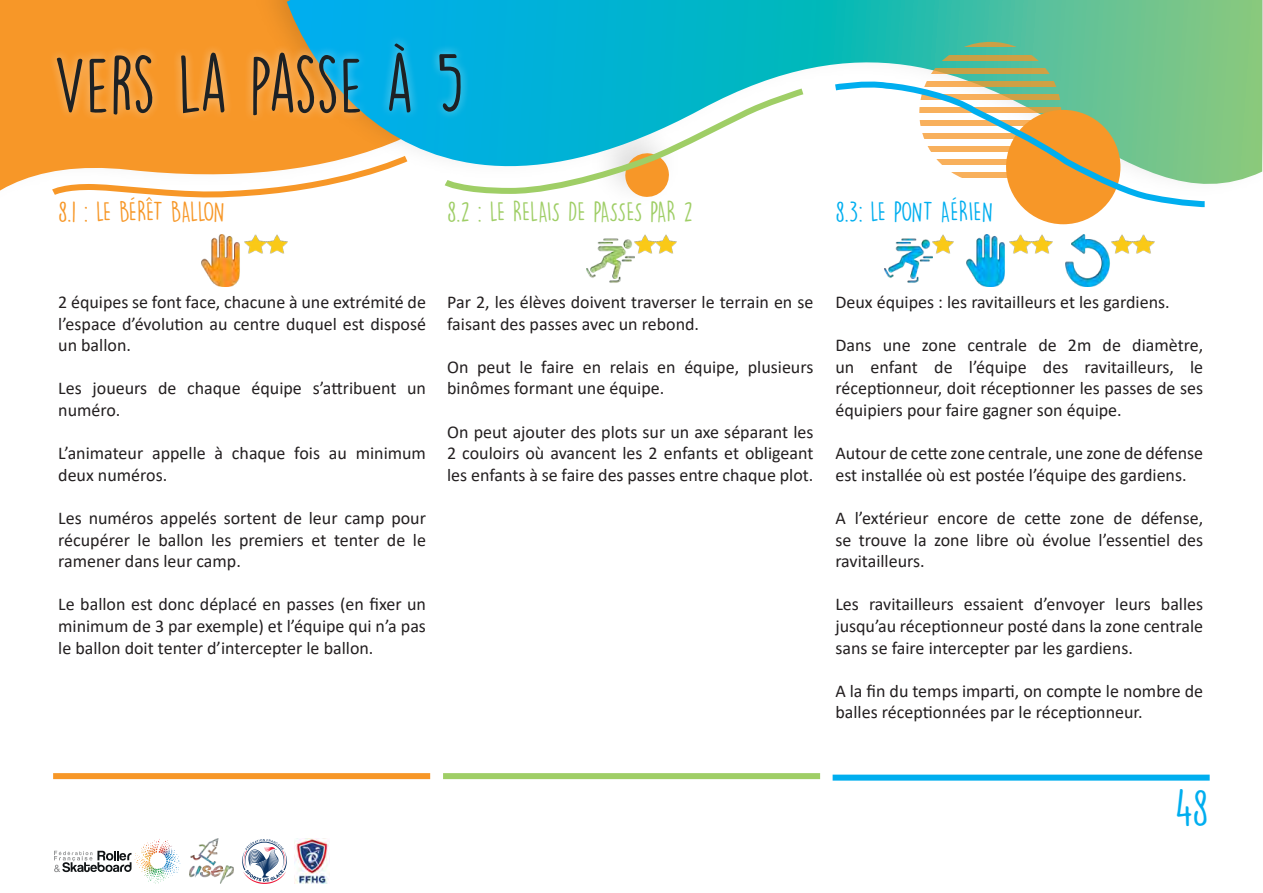
<style>
.page{position:relative;width:1263px;height:893px;background:#fff}
.page>*{position:absolute;margin:0;border:0;box-sizing:border-box;transform-origin:0 0}
.t1{font:72px "DK Lemon Yellow Sun";letter-spacing:-.03em;color:#1d2124}
.t2{font:45px "DK Lemon Yellow Sun";color:#00aeef}
.t3{font:25.5px "DK Lemon Yellow Sun";letter-spacing:-.035em;color:#9fce66}
.t4{font:25.5px "DK Lemon Yellow Sun";letter-spacing:-.04em;color:#f79727}
.t5{font:25.5px "DK Lemon Yellow Sun";color:#00aeef}
.t6{font:18px/21.6px "Calibri";color:#231f20;text-align:justify}
</style>
<div class="page">
<svg style="left:0;top:0;width:284px;height:287px;fill:#f79728"></svg>
<svg style="left:287px;top:0;width:975px;height:259px"></svg>
<div style="left:1006px;top:110px;width:114px;height:114px;background:#f79728;border-radius:50%"></div>
<svg style="left:919px;top:55px;width:142px;height:5px"></svg>
<svg style="left:919px;top:42px;width:142px;height:5px"></svg>
<svg style="left:919px;top:68px;width:142px;height:5px"></svg>
<svg style="left:54px;top:839px;width:127px;height:45px"></svg>
<img style="left:190px;top:839px;width:44px;height:44px">
<svg style="left:242px;top:839px;width:45px;height:45px"></svg>
<img style="left:295px;top:839px;width:35px;height:44px">
<div style="left:48px;top:34px;width:422px;height:90px;background:#fff;opacity:.5"></div>
<img style="left:197px;top:234px;width:48px;height:52px">
<img style="left:245px;top:234px;width:42px;height:19px">
<img style="left:586px;top:234px;width:48px;height:49px">
<img style="left:634px;top:234px;width:43px;height:19px">
<img style="left:962px;top:234px;width:48px;height:52px">
<img style="left:1010px;top:234px;width:42px;height:19px">
<img style="left:884px;top:234px;width:48px;height:49px">
<img style="left:932px;top:234px;width:22px;height:19px">
<img style="left:1063px;top:234px;width:48px;height:52px">
<img style="left:1111px;top:234px;width:43px;height:19px">
<div style="left:53px;top:773px;width:377px;height:6px;background:#f79727"></div>
<div style="left:443px;top:773px;width:377px;height:6px;background:#9fce66"></div>
<div style="left:833px;top:775px;width:377px;height:6px;background:#00aeef"></div>
<svg style="left:48px;top:153px;width:364px;height:45px"></svg>
<svg style="left:440px;top:85px;width:368px;height:113px"></svg>
<svg style="left:829px;top:81px;width:382px;height:130px"></svg>
<h1 class="t1" style="left:53px;top:41px;width:412px">VERS LA PASSE À 5</h1>
<h3 class="t4" style="left:58px;top:196px;width:168px">8.1 : LE BÉRÊT BALLON</h3>
<h3 class="t3" style="left:447px;top:196px;width:247px">8.2 : LE RELAIS DE PASSES PAR 2</h3>
<h3 class="t5" style="left:835px;top:196px;width:159px">8.3: LE PONT AÉRIEN</h3>
<p class="t6" style="left:58px;top:291px;width:369px">2 équipes se font face, chacune à une extrémité de l’espace d’évolution au centre duquel est disposé un ballon.</p>
<p class="t6" style="left:58px;top:377px;width:369px">Les joueurs de chaque équipe s’attribuent un numéro.</p>
<p class="t6" style="left:58px;top:442px;width:369px">L’animateur appelle à chaque fois au minimum deux numéros.</p>
<p class="t6" style="left:58px;top:507px;width:369px">Les numéros appelés sortent de leur camp pour récupérer le ballon les premiers et tenter de le ramener dans leur camp.</p>
<p class="t6" style="left:58px;top:593px;width:369px">Le ballon est donc déplacé en passes (en fixer un minimum de 3 par exemple) et l’équipe qui n’a pas le ballon doit tenter d’intercepter le ballon.</p>
<p class="t6" style="left:447px;top:291px;width:368px">Par 2, les élèves doivent traverser le terrain en se faisant des passes avec un rebond.</p>
<p class="t6" style="left:447px;top:356px;width:368px">On peut le faire en relais en équipe, plusieurs binômes formant une équipe.</p>
<p class="t6" style="left:447px;top:420px;width:368px">On peut ajouter des plots sur un axe séparant les 2 couloirs où avancent les 2 enfants et obligeant les enfants à se faire des passes entre chaque plot.</p>
<p class="t6" style="left:835px;top:291px;width:336px">Deux équipes : les ravitailleurs et les gardiens.</p>
<p class="t6" style="left:835px;top:334px;width:369px">Dans une zone centrale de 2m de diamètre, un enfant de l’équipe des ravitailleurs, le réceptionneur, doit réceptionner les passes de ses équipiers pour faire gagner son équipe.</p>
<p class="t6" style="left:835px;top:442px;width:369px">Autour de cette zone centrale, une zone de défense est installée où est postée l’équipe des gardiens.</p>
<p class="t6" style="left:835px;top:507px;width:369px">A l’extérieur encore de cette zone de défense, se trouve la zone libre où évolue l’essentiel des ravitailleurs.</p>
<p class="t6" style="left:835px;top:593px;width:369px">Les ravitailleurs essaient d’envoyer leurs balles jusqu’au réceptionneur posté dans la zone centrale sans se faire intercepter par les gardiens.</p>
<p class="t6" style="left:835px;top:680px;width:369px">A la fin du temps imparti, on compte le nombre de balles réceptionnées par le réceptionneur.</p>
<h2 class="t2" style="left:1175px;top:781px;width:36px">48</h2>
</div>
